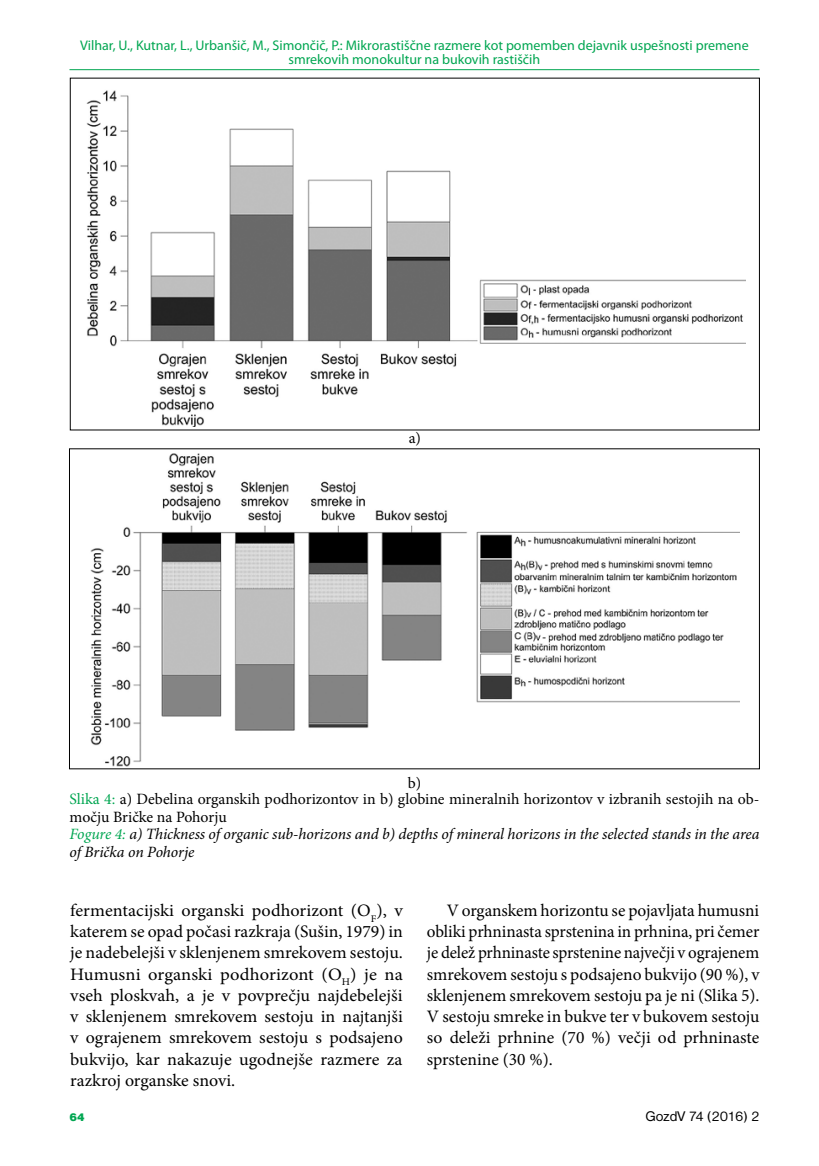
<style>
.page{position:relative;width:819px;height:1166px;background:#fff}
.page>*{position:absolute;margin:0;border:0;box-sizing:border-box;transform-origin:0 0}
.t1{font:17.5px/21.2px "Minion Pro";color:#000;text-align:justify;scale:1.04 1}
.t2{font:17.5px/21.2px "Minion Pro";color:#000;text-align:justify}
.t3{font:italic 15.75px/17.5px "Minion Pro";letter-spacing:-.01em;color:#000}
.t4{font:15.75px/15.8px "Minion Pro";letter-spacing:-.005em;color:#000;text-align:center}
.t5{font:14.53px "Nimbus San DEE";color:#000}
.t6{font:14px/14px "Myriad Pro";color:#00a651;text-align:center}
.t7{font:11.38px "Nimbus San DEE Blac";color:#00a651}
.s1{color:#00a651}
.s2{font-style:normal}
</style>
<div class="page">
<hr style="left:69px;top:69px;width:690px;height:1px;background:#00a651">
<img style="left:86px;top:90px;width:659px;height:337px">
<img style="left:90px;top:453px;width:649px;height:314px">
<p class="t6" style="left:80px;top:38px;width:670px">Vilhar, U., Kutnar, L., Urbanšič, M., Simončič, P.: Mikrorastiščne razmere kot pomemben dejavnik uspešnosti premene smrekovih monokultur na bukovih rastiščih</p>
<p class="t4" style="left:408px;top:430px;width:14px">a)</p>
<p class="t4" style="left:69px;top:775px;width:691px">b)<br><span class="s1">Slika 4:</span> a) Debelina organskih podhorizontov in b) globine mineralnih horizontov v izbranih sestojih na ob-</p>
<p class="t3" style="left:69px;top:808px;width:691px"><span class="s2">močju Bričke na Pohorju<br></span><span class="s1">Fogure 4:</span> a) Thickness of organic sub-horizons and b) depths of mineral horizons in the selected stands in the area of Brička on Pohorje</p>
<p class="t1" style="left:70px;top:899px;width:321px">fermentacijski organski podhorizont (O<sub>F</sub>), v katerem se opad počasi razkraja (Sušin, 1979) in je nadebelejši v sklenjenem smrekovem sestoju.<br>Humusni organski podhorizont (O<sub>H</sub>) je na vseh ploskvah, a je v povprečju najdebelejši v sklenjenem smrekovem sestoju in najtanjši v ograjenem smrekovem sestoju s podsajeno bukvijo, kar nakazuje ugodnejše razmere za razkroj organske snovi.</p>
<p class="t2" style="left:427px;top:899px;width:334px;text-indent:20px">V organskem horizontu se pojavljata humusni obliki prhninasta sprstenina in prhnina, pri čemer je delež prhninaste sprstenine največji v ograjenem smrekovem sestoju s podsajeno bukvijo (90 %), v sklenjenem smrekovem sestoju pa je ni (Slika 5).<br>V sestoju smreke in bukve ter v bukovem sestoju so deleži prhnine (70 %) večji od prhninaste sprstenine (30 %).</p>
<p class="t7" style="left:69px;top:1110px;width:17px">64</p>
<p class="t5" style="left:645px;top:1108px;width:115px">GozdV 74 (2016) 2</p>
</div>
